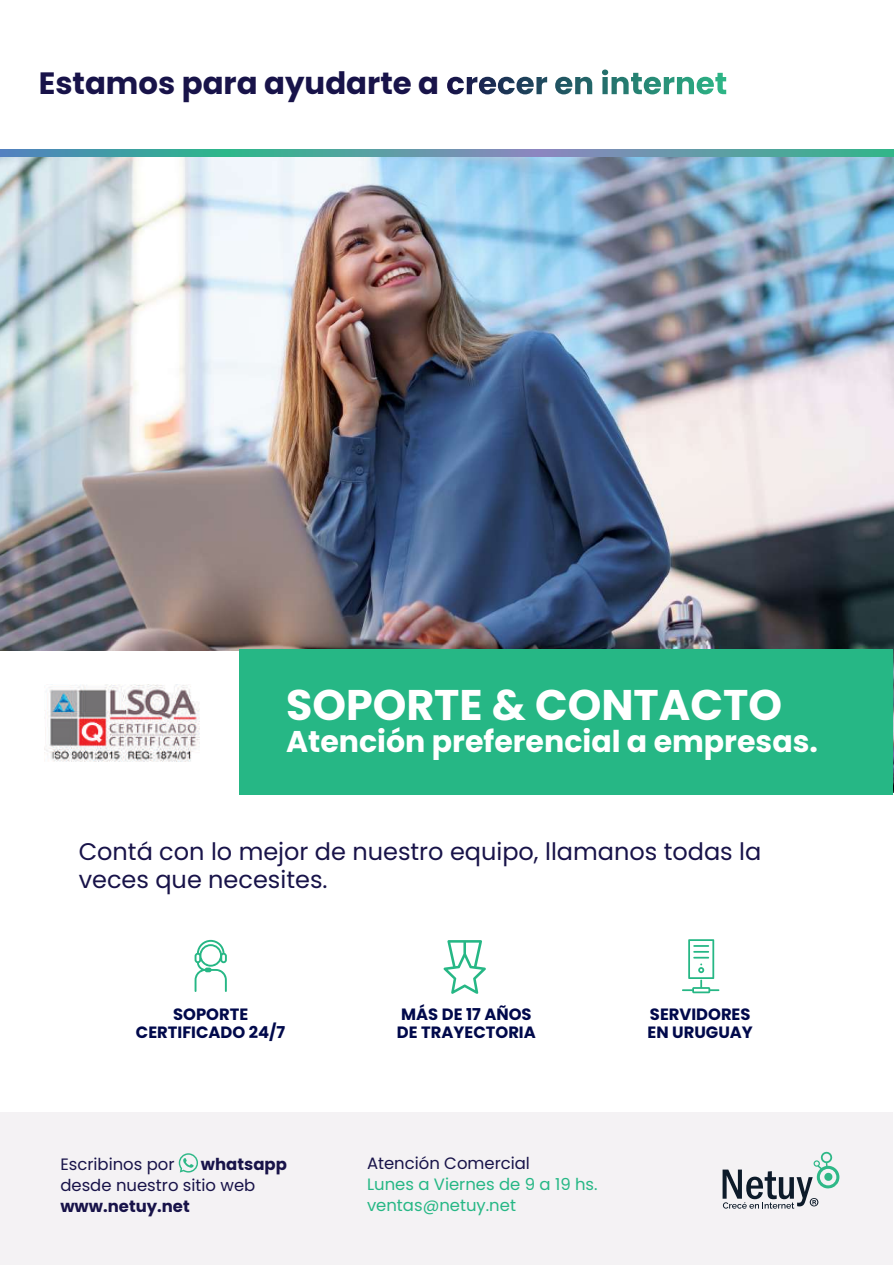
<style>
.page{position:relative;width:894px;height:1265px;background:#fff}
.page>*{position:absolute;margin:0;border:0;box-sizing:border-box;transform-origin:0 0}
.t1{font:700 42.9px "Poppins";color:#fff}
.t2{font:700 30.75px "Poppins";color:#181349}
.t3{font:700 30px "Poppins";color:#fff}
.t4{font:24px/28.8px "Poppins";color:#181349}
.t5{font:16.5px "Poppins";color:#181349}
.t6{font:16.5px/21.3px "Poppins";color:#26b785}
.t7{font:700 16.5px "Poppins";color:#181349}
.t8{font:700 16.35px/18px "Poppins";color:#00094b}
</style>
<div class="page">
<img style="left:0;top:156px;width:893px;height:494px">
<div style="left:240px;top:649px;width:653px;height:145px;background:#26b785"></div>
<svg style="left:0;top:150px;width:893px;height:6px;background:#569da4"></svg>
<svg style="left:447px;top:77px;width:100px;height:17px"></svg>
<svg style="left:555px;top:77px;width:37px;height:17px"></svg>
<svg style="left:602px;top:69px;width:124px;height:25px"></svg>
<div style="left:0;top:1112px;width:893px;height:152px;background:#f4f2f4"></div>
<svg style="left:195px;top:940px;width:32px;height:52px"></svg>
<svg style="left:443px;top:940px;width:43px;height:54px"></svg>
<svg style="left:682px;top:939px;width:37px;height:54px"></svg>
<svg style="left:179px;top:1153px;width:19px;height:19px"></svg>
<svg style="left:723px;top:1151px;width:116px;height:57px"></svg>
<img style="left:44px;top:684px;width:156px;height:78px">
<h2 class="t2" style="left:39px;top:62px;width:402px">Estamos para ayudarte a</h2>
<h1 class="t1" style="left:286px;top:675px;width:498px">SOPORTE &amp; CONTACTO</h1>
<h3 class="t3" style="left:286px;top:721px;width:533px">Atención preferencial a empresas.</h3>
<h3 class="t4" style="left:79px;top:837px;width:684px">Contá con lo mejor de nuestro equipo, llamanos todas la veces que necesites.</h3>
<p class="t8" style="left:136px;top:1005px;width:151px;text-align:center">SOPORTE<br>CERTIFICADO 24/7</p>
<p class="t8" style="left:397px;top:1005px;width:140px">MÁS DE 17 AÑOS<br>DE TRAYECTORIA</p>
<p class="t8" style="left:648px;top:1005px;width:107px">SERVIDORES<br>EN URUGUAY</p>
<p class="t5" style="left:60px;top:1152px;width:116px">Escribinos por</p>
<p class="t7" style="left:201px;top:1152px;width:87px">whatsapp</p>
<p class="t5" style="left:60px;top:1173px;width:196px">desde nuestro sitio web</p>
<p class="t7" style="left:60px;top:1194px;width:131px">www.netuy.net</p>
<p class="t5" style="left:367px;top:1151px;width:165px">Atención Comercial</p>
<p class="t6" style="left:367px;top:1173px;width:232px">Lunes a Viernes de 9 a 19 hs. ventas@netuy.net</p>
</div>
